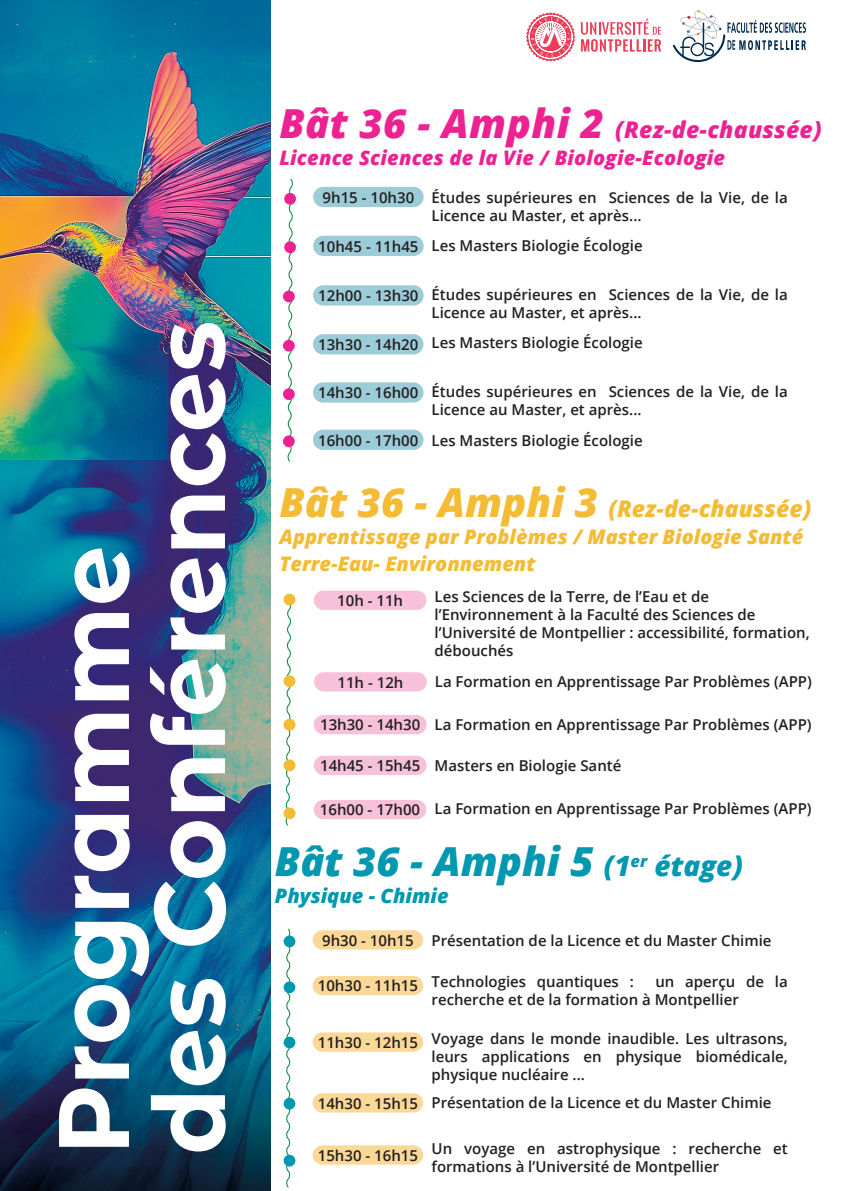
<style>
.page{position:relative;width:842px;height:1191px;background:#fff}
.page>*{position:absolute;margin:0;border:0;box-sizing:border-box;transform-origin:0 0}
.t1{font:700 99.8px/96px "Montserrat Alternates";color:#fff;scale:.96 1}
.t2{font:italic 800 40px "Open Sans";color:#0098b0}
.t3{font:italic 800 23px "Open Sans";letter-spacing:.01em;color:#ed2292}
.t4{font:italic 800 23px "Open Sans";color:#f4bb34}
.t5{font:italic 800 20px/27px "Open Sans";color:#f4bb34}
.t6{font:italic 800 20px "Open Sans";letter-spacing:.01em;color:#ed2292}
.t7{font:italic 800 20px "Open Sans";color:#0098b0}
.t8{font:600 15px/18px "Open Sans";color:#231f20}
.s1{font-size:40px}
.s2{font-size:28px}
</style>
<div class="page">
<div style="left:313px;top:187px;width:111px;height:20px;background:#9dccd9;border-radius:10px"></div>
<div style="left:313px;top:236px;width:111px;height:20px;background:#9dccd9;border-radius:10px"></div>
<div style="left:313px;top:285px;width:111px;height:20px;background:#9dccd9;border-radius:10px"></div>
<div style="left:313px;top:334px;width:110px;height:20px;background:#9dccd9;border-radius:10px"></div>
<div style="left:313px;top:382px;width:110px;height:20px;background:#9dccd9;border-radius:10px"></div>
<div style="left:313px;top:429px;width:110px;height:21px;background:#9dccd9;border-radius:10px"></div>
<svg style="left:286px;top:179px;width:8px;height:283px"></svg>
<div style="left:284px;top:193px;width:12px;height:12px;background:#ed2292;border-radius:50%"></div>
<div style="left:284px;top:241px;width:12px;height:12px;background:#ed2292;border-radius:50%"></div>
<div style="left:283px;top:340px;width:12px;height:11px;background:#ed2292;border-radius:50%"></div>
<div style="left:283px;top:388px;width:12px;height:12px;background:#ed2292;border-radius:50%"></div>
<div style="left:283px;top:435px;width:12px;height:12px;background:#ed2292;border-radius:50%"></div>
<div style="left:283px;top:290px;width:12px;height:12px;background:#ed2292;border-radius:50%"></div>
<div style="left:314px;top:590px;width:113px;height:20px;background:#f7c1d9;border-radius:10px"></div>
<div style="left:314px;top:715px;width:113px;height:19px;background:#f7c1d9;border-radius:10px"></div>
<div style="left:314px;top:755px;width:113px;height:20px;background:#f7c1d9;border-radius:10px"></div>
<div style="left:314px;top:800px;width:112px;height:19px;background:#f7c1d9;border-radius:10px"></div>
<svg style="left:284px;top:603px;width:9px;height:223px"></svg>
<div style="left:283px;top:675px;width:12px;height:12px;background:#f4bb34;border-radius:50%"></div>
<div style="left:283px;top:719px;width:12px;height:11px;background:#f4bb34;border-radius:50%"></div>
<div style="left:283px;top:807px;width:12px;height:12px;background:#f4bb34;border-radius:50%"></div>
<div style="left:283px;top:759px;width:12px;height:12px;background:#f4bb34;border-radius:50%"></div>
<div style="left:313px;top:930px;width:110px;height:19px;background:#fad897;border-radius:10px"></div>
<div style="left:313px;top:976px;width:110px;height:19px;background:#fad897;border-radius:10px"></div>
<div style="left:313px;top:1093px;width:110px;height:19px;background:#fad897;border-radius:10px"></div>
<div style="left:313px;top:1145px;width:110px;height:19px;background:#fad897;border-radius:10px"></div>
<svg style="left:285px;top:928px;width:7px;height:260px"></svg>
<div style="left:284px;top:935px;width:11px;height:12px;background:#0098b0;border-radius:50%"></div>
<div style="left:284px;top:981px;width:11px;height:12px;background:#0098b0;border-radius:50%"></div>
<div style="left:284px;top:1097px;width:11px;height:12px;background:#0098b0;border-radius:50%"></div>
<div style="left:284px;top:1154px;width:11px;height:12px;background:#0098b0;border-radius:50%"></div>
<div style="left:284px;top:1036px;width:11px;height:12px;background:#0098b0;border-radius:50%"></div>
<svg style="left:581px;top:19px;width:80px;height:33px"></svg>
<svg style="left:526px;top:12px;width:49px;height:50px"></svg>
<div style="left:313px;top:1032px;width:110px;height:19px;background:#fad897;border-radius:10px"></div>
<div style="left:283px;top:593px;width:12px;height:12px;background:#f4bb34;border-radius:50%"></div>
<div style="left:314px;top:672px;width:113px;height:19px;background:#f7c1d9;border-radius:10px"></div>
<svg style="left:673px;top:10px;width:133px;height:52px"></svg>
<img style="left:0;top:0;width:270px;height:1191px">
<p class="t1" style="left:41px;top:1154px;width:870px;rotate:-90deg">Programme<br>des Conférences</p>
<p class="t3" style="left:279px;top:112px;width:544px"><span class="s1">Bât 36 - Amphi 2</span> (Rez-de-chaussée)</p>
<p class="t6" style="left:279px;top:143px;width:447px">Licence Sciences de la Vie / Biologie-Ecologie</p>
<p class="t8" style="left:432px;top:188px;width:358px">Études supérieures en Sciences de la Vie, de la<br>Licence au Master, et après...</p>
<p class="t8" style="left:432px;top:237px;width:213px">Les Masters Biologie Écologie</p>
<p class="t8" style="left:432px;top:285px;width:358px">Études supérieures en Sciences de la Vie, de la<br>Licence au Master, et après...</p>
<p class="t8" style="left:323px;top:188px;width:93px">9h15 - 10h30</p>
<p class="t8" style="left:318px;top:237px;width:102px">10h45 - 11h45</p>
<p class="t8" style="left:318px;top:286px;width:102px">12h00 - 13h30</p>
<p class="t8" style="left:318px;top:335px;width:102px">13h30 - 14h20</p>
<p class="t8" style="left:318px;top:383px;width:102px">14h30 - 16h00</p>
<p class="t8" style="left:318px;top:431px;width:102px">16h00 - 17h00</p>
<p class="t8" style="left:432px;top:334px;width:213px">Les Masters Biologie Écologie</p>
<p class="t8" style="left:432px;top:382px;width:358px">Études supérieures en Sciences de la Vie, de la<br>Licence au Master, et après...</p>
<p class="t8" style="left:432px;top:431px;width:213px">Les Masters Biologie Écologie</p>
<p class="t4" style="left:279px;top:491px;width:533px"><span class="s1">Bât 36 - Amphi 3</span> (Rez-de-chaussée)</p>
<p class="t5" style="left:279px;top:522px;width:525px">Apprentissage par Problèmes / Master Biologie Santé<br>Terre-Eau- Environnement</p>
<p class="t8" style="left:337px;top:591px;width:67px">10h - 11h</p>
<p class="t8" style="left:435px;top:587px;width:377px">Les Sciences de la Terre, de l’Eau et de l’Environnement à la Faculté des Sciences de l’Université de Montpellier : accessibilité, formation, débouchés</p>
<p class="t8" style="left:337px;top:673px;width:67px">11h - 12h</p>
<p class="t8" style="left:435px;top:672px;width:378px">La Formation en Apprentissage Par Problèmes (APP)</p>
<p class="t8" style="left:320px;top:715px;width:102px">13h30 - 14h30</p>
<p class="t8" style="left:320px;top:756px;width:102px">14h45 - 15h45</p>
<p class="t8" style="left:435px;top:715px;width:378px">La Formation en Apprentissage Par Problèmes (APP)</p>
<p class="t8" style="left:435px;top:756px;width:188px">Masters en Biologie Santé</p>
<p class="t8" style="left:320px;top:800px;width:102px">16h00 - 17h00</p>
<p class="t8" style="left:435px;top:799px;width:378px">La Formation en Apprentissage Par Problèmes (APP)</p>
<p class="t2" style="left:275px;top:831px;width:469px">Bât 36 - Amphi 5 <span class="s2">(1</span><sup>er</sup> <span class="s2">étage)</span></p>
<p class="t7" style="left:275px;top:880px;width:175px">Physique - Chimie</p>
<p class="t8" style="left:322px;top:931px;width:93px">9h30 - 10h15</p>
<p class="t8" style="left:432px;top:931px;width:341px">Présentation de la Licence et du Master Chimie</p>
<p class="t8" style="left:318px;top:976px;width:102px">10h30 - 11h15</p>
<p class="t8" style="left:432px;top:972px;width:204px">Technologies quantiques :</p>
<p class="t8" style="left:432px;top:972px;width:358px;text-indent:224px">un aperçu de la recherche et de la formation à Montpellier</p>
<p class="t8" style="left:318px;top:1033px;width:102px">11h30 - 12h15</p>
<p class="t8" style="left:318px;top:1093px;width:102px">14h30 - 15h15</p>
<p class="t8" style="left:318px;top:1146px;width:102px">15h30 - 16h15</p>
<p class="t8" style="left:432px;top:1028px;width:358px;text-align:justify">Voyage dans le monde inaudible. Les ultrasons, leurs applications en physique biomédicale, physique nucléaire ...</p>
<p class="t8" style="left:432px;top:1093px;width:341px">Présentation de la Licence et du Master Chimie</p>
<p class="t8" style="left:432px;top:1139px;width:358px">Un voyage en astrophysique : recherche et formations à l’Université de Montpellier</p>
</div>
